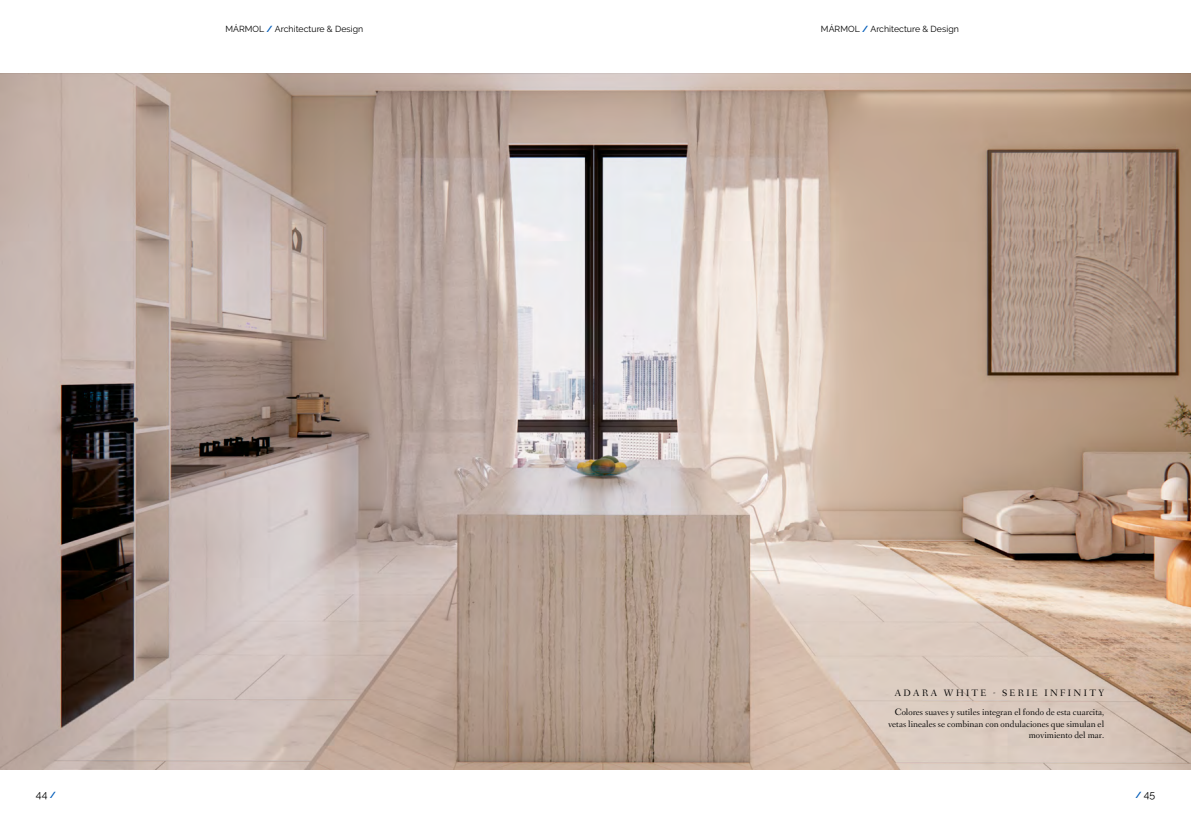
<style>
.page{position:relative;width:1191px;height:819px;background:#fff}
.page>*{position:absolute;margin:0;border:0;box-sizing:border-box;transform-origin:0 0}
.t1{font:10.5px "Raleway";color:#000}
.t2{font:9.62px/19px "Fanwood";color:#000}
.t3{font:8.75px "Raleway";letter-spacing:.005em;color:#000}
.s1{font-weight:700;color:#005cb9}
.s2{font-weight:700;font-size:8.75px;color:#005cb9}
</style>
<div class="page">
<img style="left:0;top:73px;width:1191px;height:696px">
<p class="t3" style="left:225px;top:23px;width:139px">MÁRMOL <span class="s1">/</span> Architecture &amp; Design</p>
<p class="t3" style="left:821px;top:23px;width:139px">MÁRMOL <span class="s1">/</span> Architecture &amp; Design</p>
<p class="t2" style="left:894px;top:684px;width:211px">ADARA WHITE - SERIE INFINITY<br>Colores suaves y sutiles integran el fondo de esta cuarcita,</p>
<p class="t2" style="left:888px;top:718px;width:218px;line-height:11.5px;text-align:right">vetas lineales se combinan con ondulaciones que simulan el movimiento del mar.</p>
<p class="t1" style="left:36px;top:788px;width:21px">44<span class="s2">/</span></p>
<p class="t1" style="left:1135px;top:788px;width:21px"><span class="s2">/</span> 45</p>
</div>
